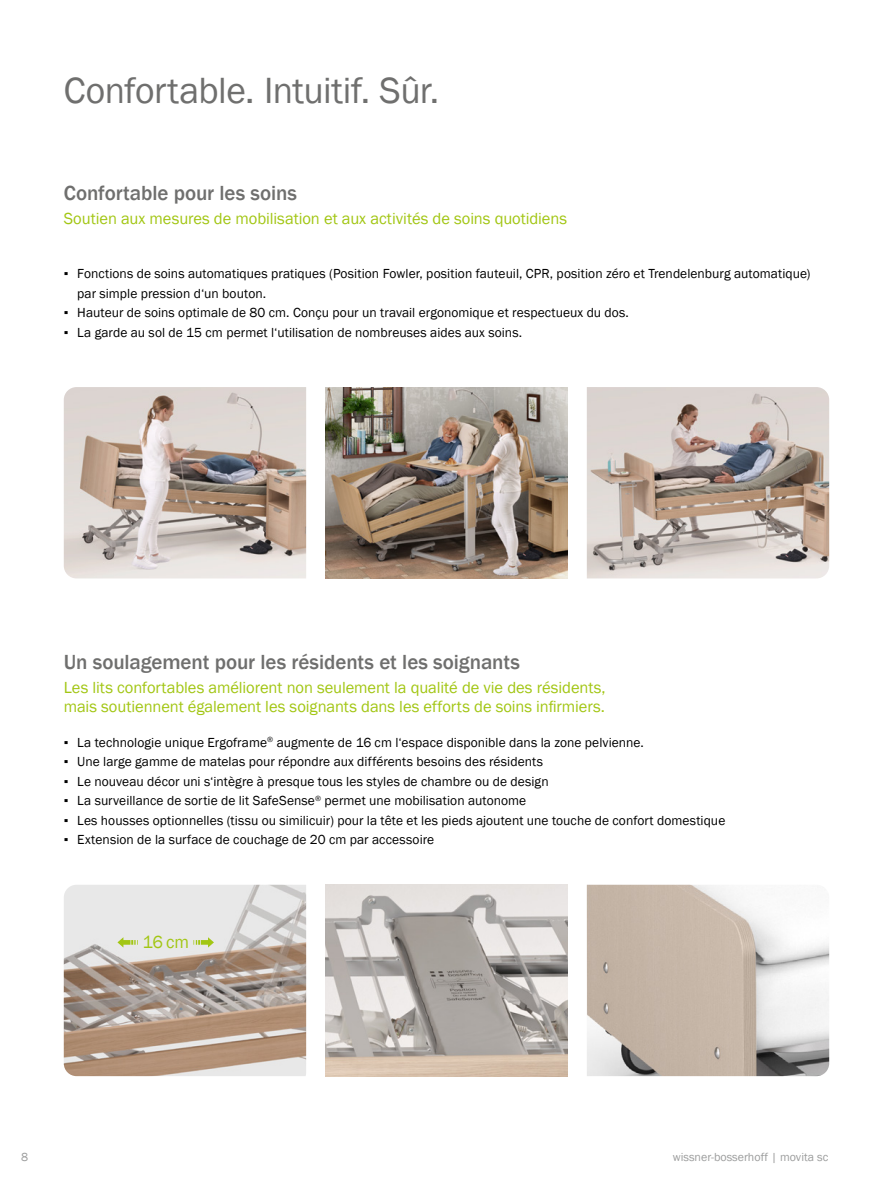
<style>
.page{position:relative;width:893px;height:1191px;background:#fff}
.page>*{position:absolute;margin:0;border:0;box-sizing:border-box;transform-origin:0 0}
.t1{font:37.5px "Franklin Gothic";letter-spacing:-.015em;color:#6f6f6e}
.t2{font:500 21px "Franklin Gothic";letter-spacing:-.005em;color:#6f6f6e}
.t3{font:18px "Franklin Gothic";color:#a2c613}
.t4{font:16.5px/19.5px "Franklin Gothic";letter-spacing:-.005em;color:#a2c613}
.t5{font:13.5px/19.5px "Franklin Gothic";letter-spacing:.005em;color:#000}
.t6{font:12px "Franklin Gothic";color:#9c9d9d}
</style>
<div class="page">
<img style="left:64px;top:884px;width:242px;height:192px">
<svg style="left:117px;top:937px;width:21px;height:10px"></svg>
<svg style="left:193px;top:937px;width:21px;height:10px"></svg>
<img style="left:64px;top:387px;width:242px;height:191px">
<img style="left:325px;top:884px;width:243px;height:192px">
<img style="left:325px;top:387px;width:243px;height:191px">
<img style="left:587px;top:884px;width:242px;height:192px">
<img style="left:587px;top:387px;width:242px;height:191px">
<h1 class="t1" style="left:64px;top:67px;width:377px">Confortable. Intuitif. Sûr.</h1>
<h2 class="t2" style="left:64px;top:180px;width:235px">Confortable pour les soins</h2>
<p class="t4" style="left:64px;top:209px;width:505px">Soutien aux mesures de mobilisation et aux activités de soins quotidiens</p>
<p class="t5" style="left:77px;top:264px;width:735px;text-indent:-14px">▪ Fonctions de soins automatiques pratiques (Position Fowler, position fauteuil, CPR, position zéro et Trendelenburg automatique) par simple pression d‘un bouton.</p>
<p class="t5" style="left:64px;top:303px;width:567px">▪ Hauteur de soins optimale de 80 cm. Conçu pour un travail ergonomique et respectueux du dos.</p>
<p class="t5" style="left:64px;top:323px;width:460px">▪ La garde au sol de 15 cm permet l‘utilisation de nombreuses aides aux soins.</p>
<h2 class="t2" style="left:64px;top:648px;width:458px">Un soulagement pour les résidents et les soignants</h2>
<p class="t4" style="left:64px;top:677px;width:543px">Les lits confortables améliorent non seulement la qualité de vie des résidents, mais soutiennent également les soignants dans les efforts de soins infirmiers.</p>
<p class="t5" style="left:64px;top:732px;width:582px">▪ La technologie unique Ergoframe<sup>®</sup> augmente de 16 cm l‘espace disponible dans la zone pelvienne.</p>
<p class="t5" style="left:64px;top:752px;width:481px">▪ Une large gamme de matelas pour répondre aux différents besoins des résidents</p>
<p class="t5" style="left:64px;top:771px;width:486px">▪ Le nouveau décor uni s‘intègre à presque tous les styles de chambre ou de design</p>
<p class="t5" style="left:64px;top:791px;width:464px">▪ La surveillance de sortie de lit SafeSense<sup>®</sup> permet une mobilisation autonome</p>
<p class="t5" style="left:64px;top:810px;width:663px">▪ Les housses optionnelles (tissu ou similicuir) pour la tête et les pieds ajoutent une touche de confort domestique</p>
<p class="t5" style="left:64px;top:830px;width:372px">▪ Extension de la surface de couchage de 20 cm par accessoire</p>
<h3 class="t3" style="left:142px;top:930px;width:48px">16 cm</h3>
<p class="t6" style="left:21px;top:1149px;width:9px">8</p>
<p class="t6" style="left:673px;top:1149px;width:157px">wissner-bosserhoff | movita sc</p>
</div>
